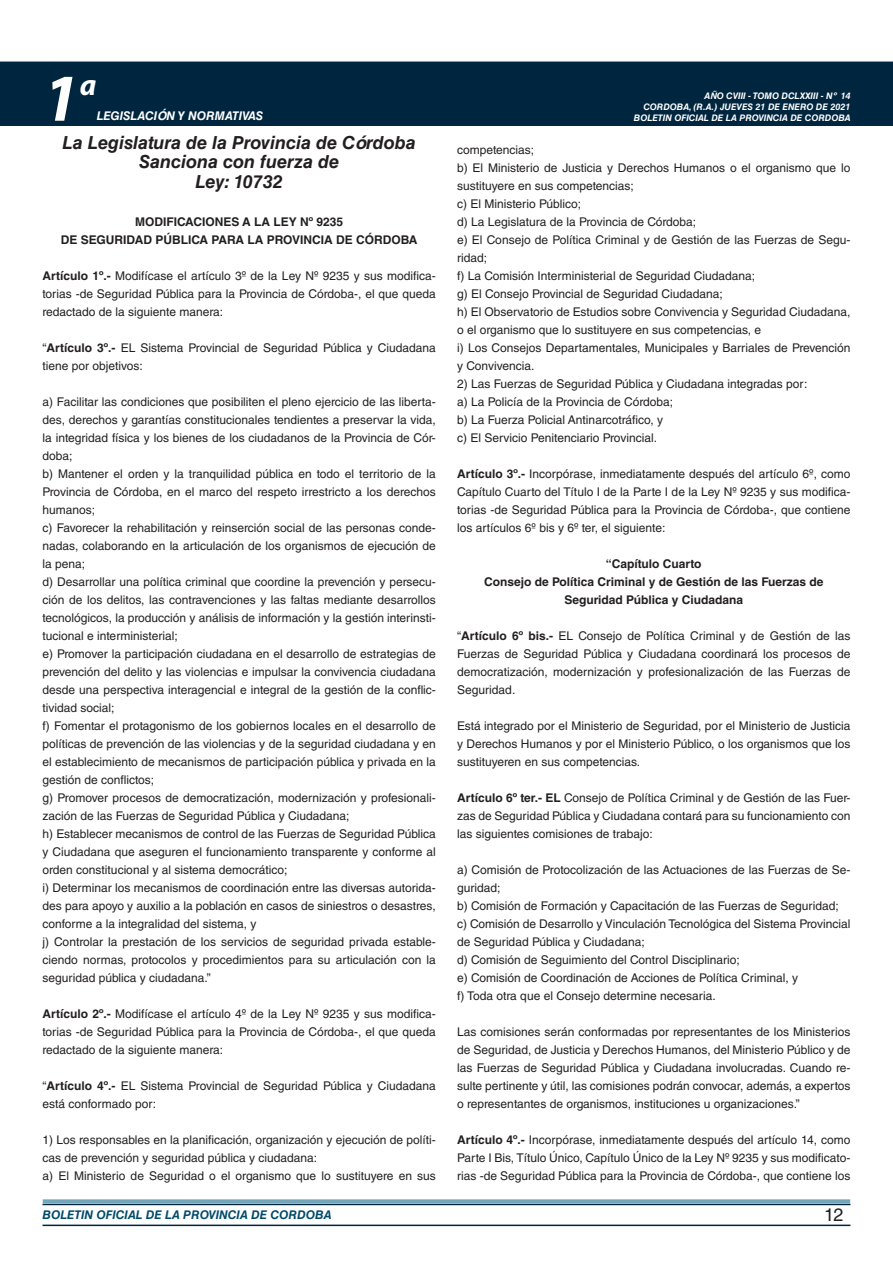
<style>
.page{position:relative;width:893px;height:1263px;background:#fff}
.page>*{position:absolute;margin:0;border:0;box-sizing:border-box;transform-origin:0 0}
.t1{font:italic 700 67.5px "Myriad Pro";color:#fff}
.t2{font:italic 700 30px "Myriad Pro";color:#fff}
.t3{font:italic 700 18px/19.5px "Helvetica LT Std";color:#231f20;text-align:center}
.t4{font:18px "Helvetica LT Std";color:#231f20}
.t5{font:12px/18px "Helvetica LT Std";color:#231f20;text-align:justify}
.t6{font:700 12px/18px "Helvetica LT Std";color:#231f20;text-align:center}
.t7{font:italic 700 12px "Helvetica LT Std";color:#004b6c}
.t8{font:italic 700 12px "Helvetica LT Std";color:#fff}
.t9{font:italic 700 9px/10.8px "Helvetica LT Std";color:#fff;text-align:right}
.s1{font-weight:700}
</style>
<div class="page">
<div style="left:0;top:61px;width:893px;height:6px;background:#73a5b8"></div>
<div style="left:0;top:62px;width:893px;height:64px;background:#00263f"></div>
<hr style="left:43px;top:1224px;width:807px;height:2px;background:#00263f">
<div style="left:42px;top:1198px;width:809px;height:8px;background:#fff;opacity:.75"></div>
<h1 class="t1" style="left:43px;top:54px;width:38px">1</h1>
<h2 class="t2" style="left:80px;top:66px;width:18px">a</h2>
<p class="t8" style="left:97px;top:109px;width:168px">LEGISLACIÓN Y NORMATIVAS</p>
<h3 class="t3" style="left:63px;top:132px;width:355px">La Legislatura de la Provincia de Córdoba<br>Sanciona con fuerza de<br>Ley: 10732</h3>
<p class="t6" style="left:61px;top:212px;width:358px">MODIFICACIONES A LA LEY Nº 9235<br>DE SEGURIDAD PÚBLICA PARA LA PROVINCIA DE CÓRDOBA</p>
<p class="t5" style="left:43px;top:267px;width:395px"><span class="s1">Artículo 1º.-</span> Modifícase el artículo 3º de la Ley Nº 9235 y sus modifica&shy;torias -de Seguridad Pública para la Provincia de Córdoba-, el que queda redactado de la siguiente manera:</p>
<p class="t5" style="left:43px;top:339px;width:395px">“<span class="s1">Artículo 3º.-</span> EL Sistema Provincial de Seguridad Pública y Ciudadana tiene por objetivos:</p>
<p class="t5" style="left:43px;top:393px;width:395px;text-align:left">a) Facilitar las condiciones que posibiliten el pleno ejercicio de las liberta&shy;des, derechos y garantías constitucionales tendientes a preservar la vida, la integridad física y los bienes de los ciudadanos de la Provincia de Cór&shy;doba;<br>b) Mantener el orden y la tranquilidad pública en todo el territorio de la Provincia de Córdoba, en el marco del respeto irrestricto a los derechos humanos;<br>c) Favorecer la rehabilitación y reinserción social de las personas conde&shy;nadas, colaborando en la articulación de los organismos de ejecución de la pena;<br>d) Desarrollar una política criminal que coordine la prevención y persecu&shy;ción de los delitos, las contravenciones y las faltas mediante desarrollos tecnológicos, la producción y análisis de información y la gestión interinsti&shy;tucional e interministerial;<br>e) Promover la participación ciudadana en el desarrollo de estrategias de prevención del delito y las violencias e impulsar la convivencia ciudadana desde una perspectiva interagencial e integral de la gestión de la conflic&shy;tividad social;<br>f) Fomentar el protagonismo de los gobiernos locales en el desarrollo de políticas de prevención de las violencias y de la seguridad ciudadana y en el establecimiento de mecanismos de participación pública y privada en la gestión de conflictos;<br>g) Promover procesos de democratización, modernización y profesionali&shy;zación de las Fuerzas de Seguridad Pública y Ciudadana;<br>h) Establecer mecanismos de control de las Fuerzas de Seguridad Pública y Ciudadana que aseguren el funcionamiento transparente y conforme al orden constitucional y al sistema democrático;<br>i) Determinar los mecanismos de coordinación entre las diversas autorida&shy;des para apoyo y auxilio a la población en casos de siniestros o desastres, conforme a la integralidad del sistema, y<br>j) Controlar la prestación de los servicios de seguridad privada estable&shy;ciendo normas, protocolos y procedimientos para su articulación con la seguridad pública y ciudadana.”</p>
<p class="t5" style="left:43px;top:1005px;width:395px"><span class="s1">Artículo 2º.-</span> Modifícase el artículo 4º de la Ley Nº 9235 y sus modifica&shy;torias -de Seguridad Pública para la Provincia de Córdoba-, el que queda redactado de la siguiente manera:</p>
<p class="t5" style="left:43px;top:1077px;width:395px">“<span class="s1">Artículo 4º.-</span> EL Sistema Provincial de Seguridad Pública y Ciudadana está conformado por:</p>
<p class="t5" style="left:43px;top:1131px;width:395px;text-align:left">1) Los responsables en la planificación, organización y ejecución de políti&shy;cas de prevención y seguridad pública y ciudadana:<br>a) El Ministerio de Seguridad o el organismo que lo sustituyere en sus</p>
<p class="t9" style="left:634px;top:91px;width:218px">AÑO CVIII - TOMO DCLXXIII - Nº 14<br>CORDOBA, (R.A.) JUEVES 21 DE ENERO DE 2021<br>BOLETIN OFICIAL DE LA PROVINCIA DE CORDOBA</p>
<p class="t5" style="left:457px;top:141px;width:395px;text-align:left">competencias;<br>b) El Ministerio de Justicia y Derechos Humanos o el organismo que lo sustituyere en sus competencias;<br>c) El Ministerio Público;<br>d) La Legislatura de la Provincia de Córdoba;<br>e) El Consejo de Política Criminal y de Gestión de las Fuerzas de Segu&shy;ridad;<br>f) La Comisión Interministerial de Seguridad Ciudadana;<br>g) El Consejo Provincial de Seguridad Ciudadana;<br>h) El Observatorio de Estudios sobre Convivencia y Seguridad Ciudadana, o el organismo que lo sustituyere en sus competencias, e<br>i) Los Consejos Departamentales, Municipales y Barriales de Prevención y Convivencia.</p>
<p class="t5" style="left:457px;top:375px;width:352px;text-align:left">2) Las Fuerzas de Seguridad Pública y Ciudadana integradas por: a) La Policía de la Provincia de Córdoba;<br>b) La Fuerza Policial Antinarcotráfico, y<br>c) El Servicio Penitenciario Provincial.</p>
<p class="t5" style="left:457px;top:465px;width:395px"><span class="s1">Artículo 3º.-</span> Incorpórase, inmediatamente después del artículo 6º, como Capítulo Cuarto del Título I de la Parte I de la Ley Nº 9235 y sus modifica&shy;torias -de Seguridad Pública para la Provincia de Córdoba-, que contiene los artículos 6º bis y 6º ter, el siguiente:</p>
<p class="t6" style="left:484px;top:554px;width:341px">“Capítulo Cuarto<br>Consejo de Política Criminal y de Gestión de las Fuerzas de<br>Seguridad Pública y Ciudadana</p>
<p class="t5" style="left:457px;top:627px;width:395px">“<span class="s1">Artículo 6º bis.-</span> EL Consejo de Política Criminal y de Gestión de las Fuerzas de Seguridad Pública y Ciudadana coordinará los procesos de democratización, modernización y profesionalización de las Fuerzas de Seguridad.</p>
<p class="t5" style="left:457px;top:717px;width:395px">Está integrado por el Ministerio de Seguridad, por el Ministerio de Justicia y Derechos Humanos y por el Ministerio Público, o los organismos que los sustituyeren en sus competencias.</p>
<p class="t5" style="left:457px;top:789px;width:395px"><span class="s1">Artículo 6º ter.- EL</span> Consejo de Política Criminal y de Gestión de las Fuer&shy;zas de Seguridad Pública y Ciudadana contará para su funcionamiento con las siguientes comisiones de trabajo:</p>
<p class="t5" style="left:457px;top:861px;width:395px;text-align:left">a) Comisión de Protocolización de las Actuaciones de las Fuerzas de Se&shy;guridad;<br>b) Comisión de Formación y Capacitación de las Fuerzas de Seguridad; c) Comisión de Desarrollo y Vinculación Tecnológica del Sistema Provincial de Seguridad Pública y Ciudadana;<br>d) Comisión de Seguimiento del Control Disciplinario;<br>e) Comisión de Coordinación de Acciones de Política Criminal, y<br>f) Toda otra que el Consejo determine necesaria.</p>
<p class="t5" style="left:457px;top:1023px;width:395px">Las comisiones serán conformadas por representantes de los Ministerios de Seguridad, de Justicia y Derechos Humanos, del Ministerio Público y de las Fuerzas de Seguridad Pública y Ciudadana involucradas. Cuando re&shy;sulte pertinente y útil, las comisiones podrán convocar, además, a expertos o representantes de organismos, instituciones u organizaciones.”</p>
<p class="t5" style="left:457px;top:1131px;width:395px"><span class="s1">Artículo 4º.-</span> Incorpórase, inmediatamente después del artículo 14, como Parte I Bis, Título Único, Capítulo Único de la Ley Nº 9235 y sus modificato&shy;rias -de Seguridad Pública para la Provincia de Córdoba-, que contiene los</p>
<p class="t7" style="left:43px;top:1208px;width:290px">BOLETIN OFICIAL DE LA PROVINCIA DE CORDOBA</p>
<h3 class="t4" style="left:824px;top:1204px;width:21px">12</h3>
</div>
